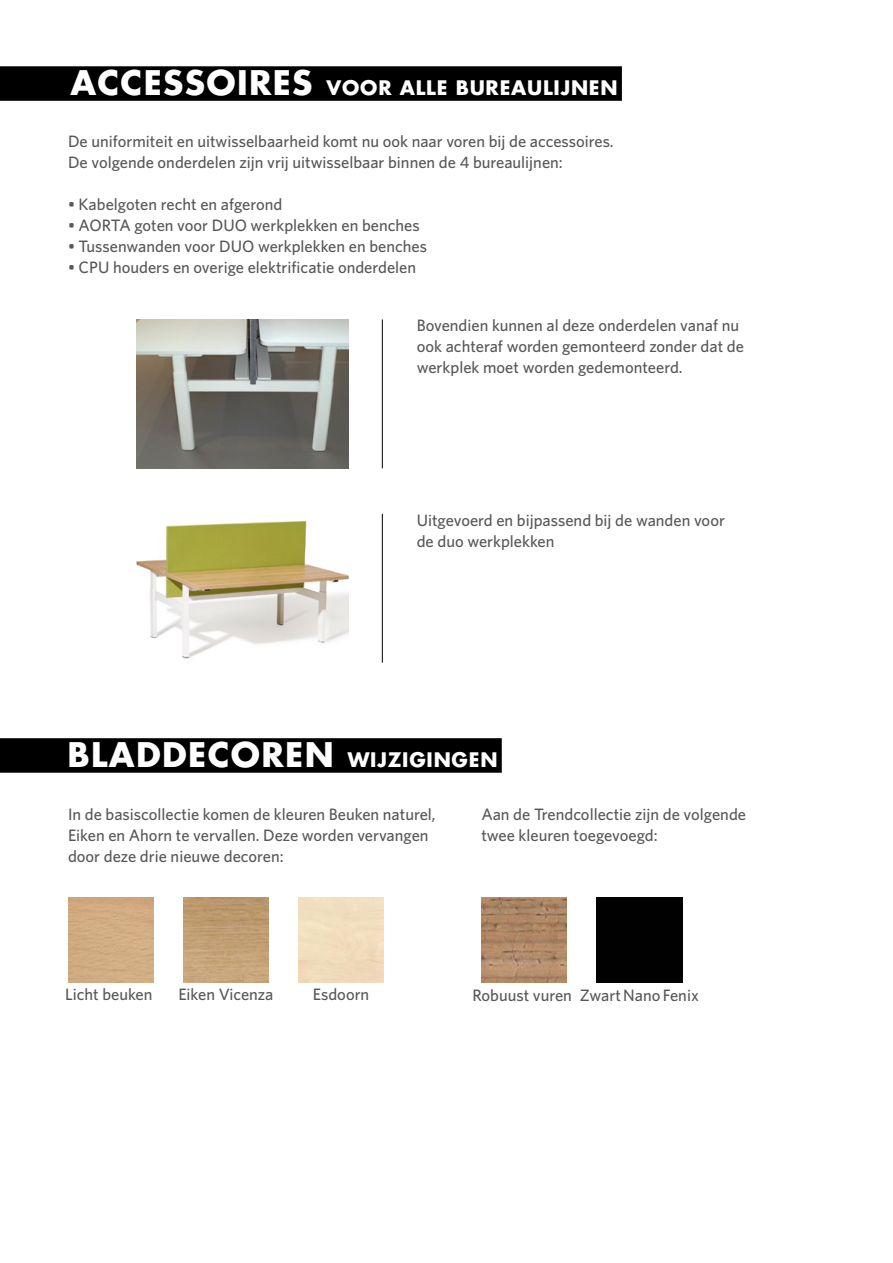
<style>
.page{position:relative;width:893px;height:1263px;background:#fff}
.page>*{position:absolute;margin:0;border:0;box-sizing:border-box;transform-origin:0 0}
.t1{font:700 33px "Futura Std";letter-spacing:.04em;color:#fff}
.t2{font:700 19.5px "Futura Std";letter-spacing:.04em;color:#fff}
.t3{font:500 16.5px/21px "Whitney";color:#575756}
.s1{font-size:33px}
.s2{font-size:19.5px}
</style>
<div class="page">
<div style="left:0;top:66px;width:622px;height:35px;background:#000"></div>
<div style="left:0;top:738px;width:502px;height:35px;background:#000"></div>
<hr style="left:382px;top:319px;width:1px;height:149px;background:#000">
<hr style="left:382px;top:514px;width:1px;height:149px;background:#000">
<img style="left:136px;top:319px;width:213px;height:149px">
<img style="left:136px;top:520px;width:213px;height:139px">
<img style="left:481px;top:897px;width:86px;height:85px">
<img style="left:183px;top:897px;width:86px;height:85px">
<div style="left:597px;top:897px;width:85px;height:85px;background:#010101"></div>
<p class="t2" style="left:70px;top:75px;width:549px"><span class="s1">ACCESSOIRES</span> VOOR ALLE BUREAULIJNEN</p>
<p class="t3" style="left:68px;top:130px;width:547px">De uniformiteit en uitwisselbaarheid komt nu ook naar voren bij de accessoires.<br>De volgende onderdelen zijn vrij uitwisselbaar binnen de 4 bureaulijnen:</p>
<p class="t3" style="left:68px;top:193px;width:216px">• Kabelgoten recht en afgerond</p>
<p class="t3" style="left:68px;top:214px;width:353px">• AORTA goten voor DUO werkplekken en benches</p>
<p class="t3" style="left:68px;top:235px;width:361px">• Tussenwanden voor DUO werkplekken en benches</p>
<p class="t3" style="left:68px;top:256px;width:350px">• CPU houders en overige elektrificatie onderdelen</p>
<p class="t3" style="left:417px;top:315px;width:329px">Bovendien kunnen al deze onderdelen vanaf nu ook achteraf worden gemonteerd zonder dat de werkplek moet worden gedemonteerd.</p>
<p class="t3" style="left:417px;top:509px;width:310px">Uitgevoerd en bijpassend bij de wanden voor de duo werkplekken</p>
<h1 class="t1" style="left:68px;top:733px;width:431px">BLADDECOREN <span class="s2">WIJZIGINGEN</span></h1>
<p class="t3" style="left:68px;top:803px;width:369px">In de basiscollectie komen de kleuren Beuken naturel,<br>Eiken en Ahorn te vervallen. Deze worden vervangen door deze drie nieuwe decoren:</p>
<p class="t3" style="left:481px;top:803px;width:266px">Aan de Trendcollectie zijn de volgende twee kleuren toegevoegd:</p>
<p class="t3" style="left:65px;top:984px;width:89px">Licht beuken</p>
<p class="t3" style="left:178px;top:984px;width:97px">Eiken Vicenza</p>
<p class="t3" style="left:313px;top:984px;width:58px">Esdoorn</p>
<p class="t3" style="left:472px;top:985px;width:228px">Robuust vuren Zwart Nano Fenix</p>
</div>
